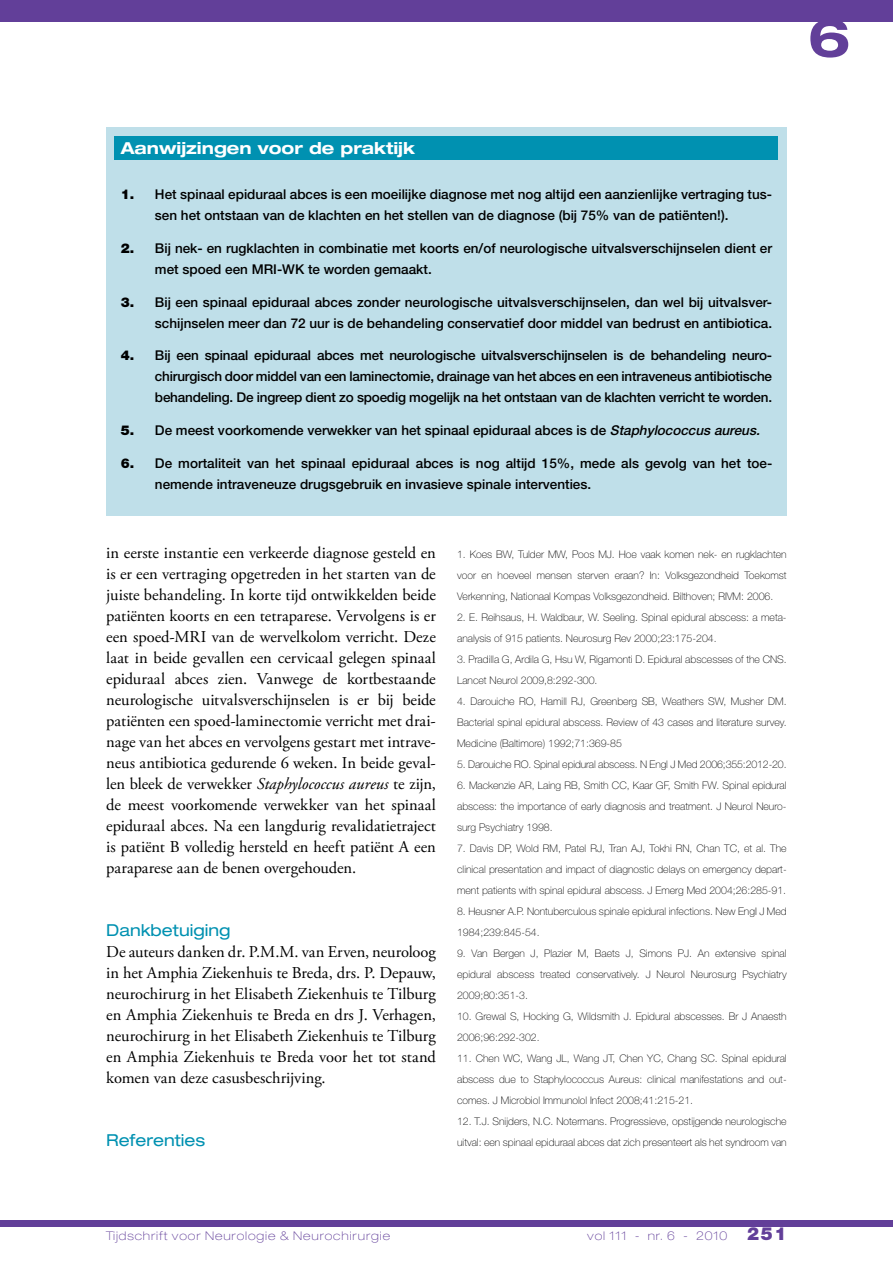
<style>
.page{position:relative;width:893px;height:1263px;background:#fff}
.page>*{position:absolute;margin:0;border:0;box-sizing:border-box;transform-origin:0 0}
.t1{font:700 expanded 52.5px "Helvetica Neue LT Std";color:#623f99}
.t2{font:16.5px/21px "Adobe Garamond Pro";letter-spacing:-.005em;color:#000;text-align:justify}
.t3{font:700 expanded 16.5px "Helvetica Neue LT Std";color:#fff}
.t4{font:expanded 16.5px "Helvetica Neue LT Std";color:#0091b1}
.t5{font:500 13.5px/21px "Helvetica Neue LT Std";color:#000}
.t6{font:100 expanded 12px "Helvetica Neue LT Std";letter-spacing:.075em;color:#623f99}
.t7{font:100 10.5px/21px "Helvetica Neue LT Std";color:#000;text-align:justify}
.s1{font-weight:900}
.s2{font-style:italic}
.s3{font-weight:900;font-stretch:normal;font-size:18px}
</style>
<div class="page">
<div style="left:0;top:1220px;width:893px;height:7px;background:#623f99"></div>
<div style="left:0;top:0;width:893px;height:21px;background:#623f99"></div>
<div style="left:106px;top:128px;width:681px;height:388px;background:#bfdfe9"></div>
<div style="left:115px;top:136px;width:663px;height:24px;background:#0091b1"></div>
<h1 class="t1" style="left:808px;top:5px;width:44px">6</h1>
<h2 class="t3" style="left:121px;top:138px;width:296px">Aanwijzingen voor de praktijk</h2>
<p class="t5" style="left:155px;top:184px;width:619px;text-indent:-34px"><span class="s1">1.</span> Het spinaal epiduraal abces is een moeilijke diagnose met nog altijd een aanzienlijke vertraging tus&shy;sen het ontstaan van de klachten en het stellen van de diagnose (bij 75% van de patiënten!).</p>
<p class="t5" style="left:155px;top:237px;width:619px;text-indent:-34px"><span class="s1">2.</span> Bij nek- en rugklachten in combinatie met koorts en/of neurologische uitvalsverschijnselen dient er met spoed een MRI-WK te worden gemaakt.</p>
<p class="t5" style="left:121px;top:291px;width:653px;text-align:right"><span class="s1">3.</span> Bij een spinaal epiduraal abces zonder neurologische uitvalsverschijnselen, dan wel bij uitvalsver&shy;schijnselen meer dan 72 uur is de behandeling conservatief door middel van bedrust en antibiotica.</p>
<p class="t5" style="left:155px;top:345px;width:619px;text-align:justify;text-indent:-34px"><span class="s1">4.</span> Bij een spinaal epiduraal abces met neurologische uitvalsverschijnselen is de behandeling neuro&shy;chirurgisch door middel van een laminectomie, drainage van het abces en een intraveneus antibiotische behandeling. De ingreep dient zo spoedig mogelijk na het ontstaan van de klachten verricht te worden.</p>
<p class="t5" style="left:121px;top:419px;width:644px"><span class="s1">5.</span> De meest voorkomende verwekker van het spinaal epiduraal abces is de <span class="s2">Staphylococcus aureus.</span></p>
<p class="t5" style="left:155px;top:452px;width:619px;text-indent:-34px"><span class="s1">6.</span> De mortaliteit van het spinaal epiduraal abces is nog altijd 15%, mede als gevolg van het toe&shy;nemende intraveneuze drugsgebruik en invasieve spinale interventies.</p>
<p class="t2" style="left:106px;top:543px;width:331px">in eerste instantie een verkeerde diagnose gesteld en is er een vertraging opgetreden in het starten van de juiste behandeling. In korte tijd ontwikkelden beide patiënten koorts en een tetraparese. Vervolgens is er een spoed-MRI van de wervelkolom verricht. Deze laat in beide gevallen een cervicaal gelegen spinaal epiduraal abces zien. Vanwege de kortbestaande neurologische uitvalsverschijnselen is er bij beide patiënten een spoed-laminectomie verricht met drai&shy;nage van het abces en vervolgens gestart met intrave&shy;neus antibiotica gedurende 6 weken. In beide geval&shy;len bleek de verwekker <span class="s2">Staphylococcus aureus</span> te zijn, de meest voorkomende verwekker van het spinaal epiduraal abces. Na een langdurig revalidatietraject is patiënt B volledig hersteld en heeft patiënt A een paraparese aan de benen overgehouden.</p>
<h2 class="t4" style="left:106px;top:920px;width:126px">Dankbetuiging</h2>
<p class="t2" style="left:106px;top:942px;width:331px">De auteurs danken dr. P.M.M. van Erven, neuroloog in het Amphia Ziekenhuis te Breda, drs. P. Depauw, neurochirurg in het Elisabeth Ziekenhuis te Tilburg en Amphia Ziekenhuis te Breda en drs J. Verhagen, neurochirurg in het Elisabeth Ziekenhuis te Tilburg en Amphia Ziekenhuis te Breda voor het tot stand komen van deze casusbeschrijving.</p>
<h2 class="t4" style="left:106px;top:1130px;width:101px">Referenties</h2>
<p class="t7" style="left:457px;top:544px;width:331px">1. Koes BW, Tulder MW, Poos MJ. Hoe vaak komen nek- en rugklachten voor en hoeveel mensen sterven eraan? In: Volksgezondheid Toekomst Verkenning, Nationaal Kompas Volksgezondheid. Bilthoven; RIVM: 2006.</p>
<p class="t7" style="left:457px;top:607px;width:331px">2. E. Reihsaus, H. Waldbaur, W. Seeling. Spinal epidural abscess: a meta&shy;analysis of 915 patients. Neurosurg Rev 2000;23:175-204.</p>
<p class="t7" style="left:457px;top:649px;width:331px">3. Pradilla G, Ardila G, Hsu W, Rigamonti D. Epidural abscesses of the CNS.<br>Lancet Neurol 2009,8:292-300.</p>
<p class="t7" style="left:457px;top:691px;width:331px">4. Darouiche RO, Hamill RJ, Greenberg SB, Weathers SW, Musher DM.<br>Bacterial spinal epidural abscess. Review of 43 cases and literature survey.<br>Medicine (Baltimore) 1992;71:369-85</p>
<p class="t7" style="left:457px;top:754px;width:331px">5. Darouiche RO. Spinal epidural abscess. N Engl J Med 2006;355:2012-20.</p>
<p class="t7" style="left:457px;top:775px;width:331px">6. Mackenzie AR, Laing RB, Smith CC, Kaar GF, Smith FW. Spinal epidural abscess: the importance of early diagnosis and treatment. J Neurol Neuro&shy;surg Psychiatry 1998.</p>
<p class="t7" style="left:457px;top:838px;width:331px">7. Davis DP, Wold RM, Patel RJ, Tran AJ, Tokhi RN, Chan TC, et al. The clinical presentation and impact of diagnostic delays on emergency depart&shy;ment patients with spinal epidural abscess. J Emerg Med 2004;26:285-91.</p>
<p class="t7" style="left:457px;top:901px;width:331px">8. Heusner A.P. Nontuberculous spinale epidural infections. New EngI J Med<br>1984;239:845-54.</p>
<p class="t7" style="left:457px;top:943px;width:331px">9. Van Bergen J, Plazier M, Baets J, Simons PJ. An extensive spinal epidural abscess treated conservatively. J Neurol Neurosurg Psychiatry 2009;80:351-3.</p>
<p class="t7" style="left:457px;top:1006px;width:331px">10. Grewal S, Hocking G, Wildsmith J. Epidural abscesses. Br J Anaesth<br>2006;96:292-302.</p>
<p class="t7" style="left:457px;top:1048px;width:331px">11. Chen WC, Wang JL, Wang JT, Chen YC, Chang SC. Spinal epidural abscess due to Staphylococcus Aureus: clinical manifestations and out&shy;comes. J Microbiol Immunolol Infect 2008;41:215-21.</p>
<p class="t7" style="left:457px;top:1111px;width:331px">12. T.J. Snijders, N.C. Notermans. Progressieve, opstijgende neurologische uitval: een spinaal epiduraal abces dat zich presenteert als het syndroom van</p>
<p class="t6" style="left:106px;top:1228px;width:285px">Tijdschrift voor Neurologie &amp; Neurochirurgie</p>
<p class="t6" style="left:587px;top:1228px;width:201px">vol 111 - nr. 6 - 2010 <span class="s3">251</span></p>
</div>
